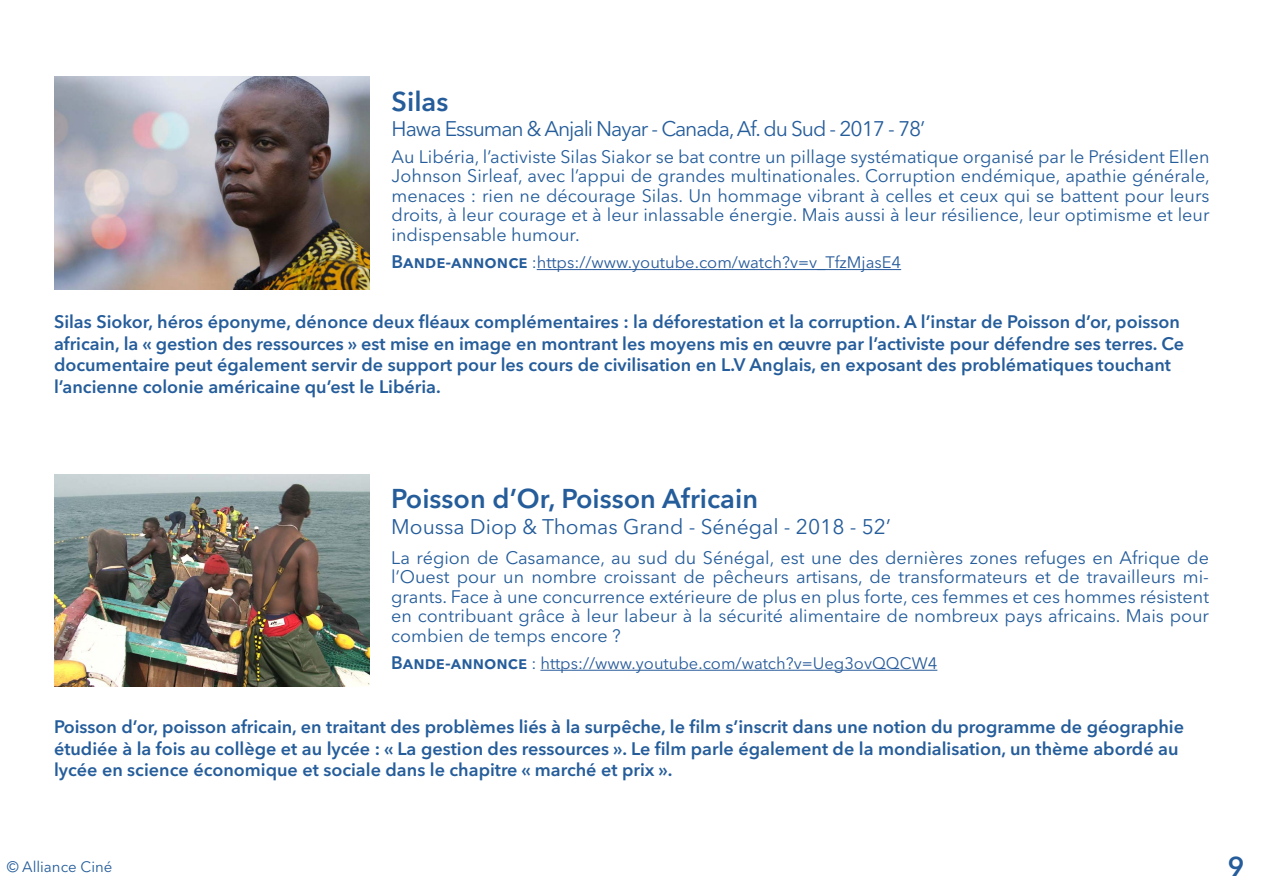
<style>
.page{position:relative;width:1263px;height:893px;background:#fff}
.page>*{position:absolute;margin:0;border:0;box-sizing:border-box;transform-origin:0 0}
.t1{font:600 27px "Avenir Next LT Pro";color:#255d9b}
.t2{font:21px "Avenir Next LT Pro";letter-spacing:-.05em;color:#255d9b}
.t3{font:21px "Avenir Next LT Pro";color:#255d9b}
.t4{font:18px/19.5px "Avenir Next LT Pro";color:#255d9b;text-align:justify}
.t5{font:600 18px/21.6px "Avenir Next LT Pro";color:#255d9b}
.t6{font:16.5px "Avenir Next LT Pro";color:#275b9b}
.t7{font:15px "Avenir Next LT Pro";color:#255d9b}
.s1{font-weight:600;font-size:18px;color:#255d9b}
.s2{color:#255d9b}
</style>
<div class="page">
<img style="left:54px;top:77px;width:316px;height:212px">
<hr style="left:537px;top:269px;width:364px;height:1px;background:#275b9b">
<img style="left:54px;top:474px;width:316px;height:213px">
<hr style="left:540px;top:670px;width:397px;height:1px;background:#275b9b">
<h1 class="t1" style="left:392px;top:85px;width:58px">Silas</h1>
<p class="t2" style="left:392px;top:116px;width:535px">Hawa Essuman &amp; Anjali Nayar - Canada, Af. du Sud - 2017 - 78’</p>
<p class="t4" style="left:392px;top:147px;width:820px">Au Libéria, l’activiste Silas Siakor se bat contre un pillage systématique organisé par le Président Ellen Johnson Sirleaf, avec l’appui de grandes multinationales. Corruption endémique, apathie générale, menaces : rien ne décourage Silas. Un hommage vibrant à celles et ceux qui se battent pour leurs droits, à leur courage et à leur inlassable énergie. Mais aussi à leur résilience, leur optimisme et leur indispensable humour.</p>
<p class="t6" style="left:392px;top:252px;width:511px"><span class="s1">Bande-annonce</span> <span class="s2">:</span>https://www.youtube.com/watch?v=v_TfzMjasE4</p>
<p class="t5" style="left:54px;top:311px;width:1132px">Silas Siokor, héros éponyme, dénonce deux fléaux complémentaires : la déforestation et la corruption. A l’instar de Poisson d’or, poisson africain, la « gestion des ressources » est mise en image en montrant les moyens mis en œuvre par l’activiste pour défendre ses terres. Ce documentaire peut également servir de support pour les cours de civilisation en L.V Anglais, en exposant des problématiques touchant l’ancienne colonie américaine qu’est le Libéria.</p>
<h1 class="t1" style="left:391px;top:482px;width:368px">Poisson d’Or, Poisson Africain</h1>
<p class="t3" style="left:391px;top:514px;width:501px">Moussa Diop &amp; Thomas Grand - Sénégal - 2018 - 52’</p>
<p class="t4" style="left:391px;top:547px;width:819px">La région de Casamance, au sud du Sénégal, est une des dernières zones refuges en Afrique de l’Ouest pour un nombre croissant de pêcheurs artisans, de transformateurs et de travailleurs mi&shy;grants. Face à une concurrence extérieure de plus en plus forte, ces femmes et ces hommes résistent en contribuant grâce à leur labeur à la sécurité alimentaire de nombreux pays africains. Mais pour combien de temps encore ?</p>
<p class="t6" style="left:391px;top:653px;width:548px"><span class="s1">Bande-annonce</span> <span class="s2">:</span> https://www.youtube.com/watch?v=Ueg3ovQQCW4</p>
<p class="t5" style="left:54px;top:716px;width:1131px">Poisson d’or, poisson africain, en traitant des problèmes liés à la surpêche, le film s’inscrit dans une notion du programme de géographie étudiée à la fois au collège et au lycée : « La gestion des ressources ». Le film parle également de la mondialisation, un thème abordé au lycée en science économique et sociale dans le chapitre « marché et prix ».</p>
<p class="t7" style="left:7px;top:857px;width:107px">© Alliance Ciné</p>
<h1 class="t1" style="left:1228px;top:850px;width:18px">9</h1>
</div>
